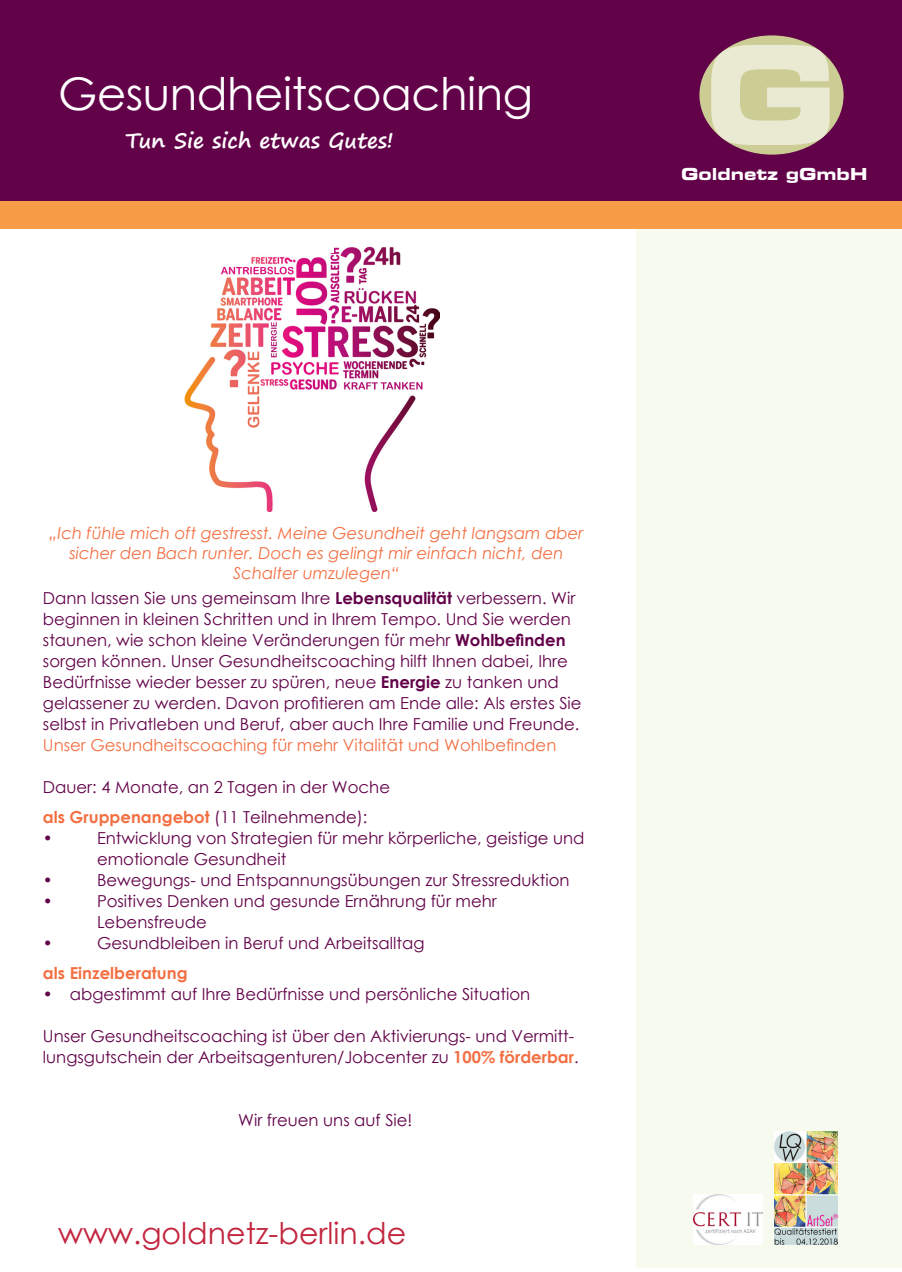
<style>
.page{position:relative;width:902px;height:1272px;background:#fff}
.page>*{position:absolute;margin:0;border:0;box-sizing:border-box;transform-origin:0 0}
.t1{font:45px "Century Gothic";letter-spacing:-.01em;color:#fff}
.t2{font:30px "Century Gothic";color:#c2263e}
.t3{font:700 21px "Segoe Print";color:#fff}
.t4{font:16.5px/21px "Century Gothic";color:#620249}
.t5{font:italic 16.5px/19.8px "Century Gothic";color:#f36f42;text-align:center}
.t6{font:16.5px "Century Gothic";color:#f36f42}
.t7{font:700 16.5px "Century Gothic";color:#f36f42}
.t8{font:700 expanded 16.5px "Square 721 BT";color:#fff}
.s1{font-weight:700}
.s2{font-weight:700;color:#f36f42}
</style>
<div class="page">
<img style="left:184px;top:246px;width:255px;height:265px">
<div style="left:636px;top:225px;width:265px;height:1042px;background:#f7faef"></div>
<div style="left:0;top:0;width:901px;height:208px;background:#620249"></div>
<div style="left:0;top:201px;width:901px;height:27px;background:#f89c48"></div>
<div style="left:699px;top:35px;width:144px;height:120px;background:#cccc95;border-radius:50%"></div>
<svg style="left:711px;top:45px;width:118px;height:100px"></svg>
<img style="left:693px;top:1194px;width:69px;height:50px">
<img style="left:774px;top:1131px;width:63px;height:113px">
<div style="left:277px;top:240px;width:56px;height:12px;background:#fff"></div>
<h1 class="t1" style="left:58px;top:62px;width:476px">Gesundheitscoaching</h1>
<p class="t3" style="left:125px;top:121px;width:270px">Tun Sie sich etwas Gutes!</p>
<p class="t8" style="left:681px;top:164px;width:188px">Goldnetz gGmbH</p>
<p class="t5" style="left:49px;top:522px;width:535px">„Ich fühle mich oft gestresst. Meine Gesundheit geht langsam aber sicher den Bach runter. Doch es gelingt mir einfach nicht, den<br>Schalter umzulegen“</p>
<p class="t4" style="left:43px;top:587px;width:540px">Dann lassen Sie uns gemeinsam Ihre <span class="s1">Lebensqualität</span> verbessern. Wir beginnen in kleinen Schritten und in Ihrem Tempo. Und Sie werden staunen, wie schon kleine Veränderungen für mehr <span class="s1">Wohlbefinden </span>sorgen können. Unser Gesundheitscoaching hilft Ihnen dabei, Ihre Bedürfnisse wieder besser zu spüren, neue <span class="s1">Energie</span> zu tanken und gelassener zu werden. Davon profitieren am Ende alle: Als erstes Sie selbst in Privatleben und Beruf, aber auch Ihre Familie und Freunde.</p>
<p class="t6" style="left:43px;top:733px;width:515px">Unser Gesundheitscoaching für mehr Vitalität und Wohlbefinden</p>
<p class="t4" style="left:43px;top:771px;width:348px;line-height:30px">Dauer: 4 Monate, an 2 Tagen in der Woche <span class="s2">als Gruppenangebot</span> (11 Teilnehmende):</p>
<p class="t4" style="left:43px;top:827px;width:11px">•</p>
<p class="t4" style="left:97px;top:827px;width:489px">Entwicklung von Strategien für mehr körperliche, geistige und emotionale Gesundheit</p>
<p class="t4" style="left:43px;top:869px;width:11px">•</p>
<p class="t4" style="left:97px;top:869px;width:474px">Bewegungs- und Entspannungsübungen zur Stressreduktion</p>
<p class="t4" style="left:43px;top:890px;width:11px">•</p>
<p class="t4" style="left:97px;top:890px;width:401px">Positives Denken und gesunde Ernährung für mehr<br>Lebensfreude</p>
<p class="t4" style="left:43px;top:932px;width:11px">•</p>
<p class="t4" style="left:97px;top:932px;width:329px">Gesundbleiben in Beruf und Arbeitsalltag</p>
<p class="t7" style="left:43px;top:960px;width:146px">als Einzelberatung</p>
<p class="t4" style="left:43px;top:983px;width:489px">• abgestimmt auf Ihre Bedürfnisse und persönliche Situation</p>
<p class="t4" style="left:43px;top:1025px;width:537px">Unser Gesundheitscoaching ist über den Aktivierungs- und Vermitt&shy;lungsgutschein der Arbeitsagenturen/Jobcenter zu <span class="s2">100% förderbar</span>.</p>
<p class="t4" style="left:238px;top:1109px;width:176px">Wir freuen uns auf Sie!</p>
<h2 class="t2" style="left:58px;top:1211px;width:349px">www.goldnetz-berlin.de</h2>
</div>
